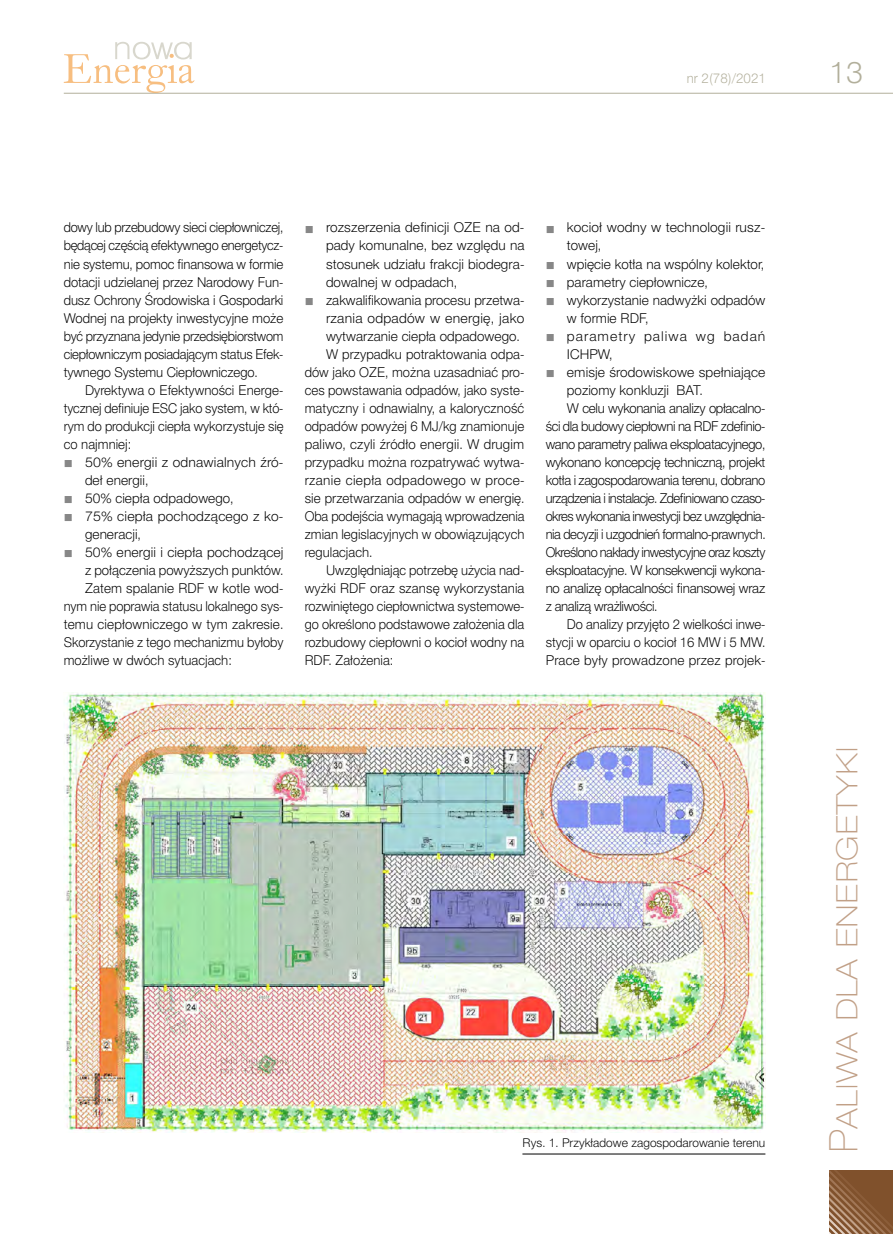
<style>
.page{position:relative;width:893px;height:1234px;background:#fff}
.page>*{position:absolute;margin:0;border:0;box-sizing:border-box;transform-origin:0 0}
.t1{font:39px "Switzer EFN Thin";color:#c1a087}
.t2{font:30px "Switzer EFN Light";color:#b2af9b}
.t3{font:13.5px/18px "Switzer EFN Light";color:#000;text-align:justify}
.t4{font:13.5px/18px "Switzer EFN Light";color:#000;text-align:justify;scale:.96 1}
.t5{font:13.5px "Switzer EFN Light";letter-spacing:-.03em;color:#000}
.t6{font:13.5px "Switzer EFN Light";letter-spacing:-.04em;color:#000;scale:.95 1}
.t7{font:13.5px "Switzer EFN Light";letter-spacing:-.025em;color:#000}
.t8{font:13.5px "Switzer EFN Light";letter-spacing:-.035em;color:#000;scale:.96 1}
.t9{font:13.5px "Switzer EFN Light";letter-spacing:-.045em;color:#000;scale:.95 1}
.t10{font:13.5px "Switzer EFN Light";letter-spacing:-.02em;color:#000}
.t11{font:13.5px "Switzer EFN Light";letter-spacing:.02em;color:#000}
.t12{font:13.5px "Switzer EFN Light";letter-spacing:.07em;color:#000}
.t13{font:13.5px "Switzer EFN Light";color:#b2af9b}
.t14{font:12px "Switzer EFN Light";color:#000}
</style>
<div class="page">
<hr style="left:64px;top:93px;width:829px;height:1px;background:#b2af9b">
<svg style="left:64px;top:42px;width:131px;height:51px"></svg>
<svg style="left:829px;top:1170px;width:64px;height:63px;background:#8b5f3c"></svg>
<img style="left:65px;top:692px;width:700px;height:440px">
<hr style="left:522px;top:1153px;width:243px;height:1px;background:#000">
<p class="t13" style="left:687px;top:70px;width:81px">nr 2(78)/2021</p>
<h2 class="t2" style="left:829px;top:55px;width:36px">13</h2>
<p class="t4" style="left:64px;top:218px;width:230px">dowy lub przebudowy sieci ciepłowniczej, będącej częścią efektywnego energetycz&shy;nie systemu, pomoc finansowa w formie dotacji udzielanej przez Narodowy Fun&shy;dusz Ochrony Środowiska i Gospodarki Wodnej na projekty inwestycyjne może być przyznana jedynie przedsiębiorstwom ciepłowniczym posiadającym status Efek&shy;tywnego Systemu Ciepłowniczego.</p>
<p class="t3" style="left:64px;top:380px;width:221px;text-indent:21px">Dyrektywa o Efektywności Energe&shy;tycznej definiuje ESC jako system, w któ&shy;rym do produkcji ciepła wykorzystuje się co najmniej:</p>
<p class="t3" style="left:85px;top:452px;width:200px">50% energii z odnawialnych źró-</p>
<p class="t3" style="left:85px;top:470px;width:65px">deł energii,</p>
<p class="t3" style="left:85px;top:488px;width:150px">50% ciepła odpadowego,</p>
<p class="t3" style="left:85px;top:506px;width:200px">75% ciepła pochodzącego z ko-</p>
<p class="t3" style="left:85px;top:524px;width:57px">generacji,</p>
<p class="t3" style="left:85px;top:542px;width:200px">50% energii i ciepła pochodzącej</p>
<p class="t3" style="left:85px;top:560px;width:200px">z połączenia powyższych punktów.</p>
<p class="t3" style="left:85px;top:578px;width:200px">Zatem spalanie RDF w kotle wod-</p>
<p class="t4" style="left:64px;top:596px;width:230px">nym nie poprawia statusu lokalnego sys-</p>
<p class="t3" style="left:64px;top:614px;width:221px">temu ciepłowniczego w tym zakresie.</p>
<p class="t4" style="left:64px;top:632px;width:230px">Skorzystanie z tego mechanizmu byłoby</p>
<p class="t3" style="left:64px;top:650px;width:169px">możliwe w dwóch sytuacjach:</p>
<p class="t3" style="left:326px;top:218px;width:200px">rozszerzenia definicji OZE na od-</p>
<p class="t3" style="left:326px;top:236px;width:200px">pady komunalne, bez względu na</p>
<p class="t3" style="left:326px;top:254px;width:200px">stosunek udziału frakcji biodegra-</p>
<p class="t3" style="left:326px;top:272px;width:133px">dowalnej w odpadach,</p>
<p class="t3" style="left:326px;top:290px;width:200px">zakwalifikowania procesu przetwa-</p>
<p class="t3" style="left:326px;top:308px;width:200px">rzania odpadów w energię, jako</p>
<p class="t3" style="left:326px;top:326px;width:195px">wytwarzanie ciepła odpadowego.</p>
<p class="t3" style="left:326px;top:344px;width:200px">W przypadku potraktowania odpa-</p>
<p class="t3" style="left:305px;top:362px;width:221px">dów jako OZE, można uzasadniać pro-</p>
<p class="t3" style="left:305px;top:380px;width:221px">ces powstawania odpadów, jako syste-</p>
<p class="t3" style="left:305px;top:398px;width:221px">matyczny i odnawialny, a kaloryczność</p>
<p class="t3" style="left:305px;top:416px;width:221px">odpadów powyżej 6 MJ/kg znamionuje</p>
<p class="t3" style="left:305px;top:434px;width:221px">paliwo, czyli źródło energii. W drugim</p>
<p class="t3" style="left:305px;top:452px;width:221px">przypadku można rozpatrywać wytwa-</p>
<p class="t11" style="left:305px;top:472px;width:221px">rzanie ciepła odpadowego w proce-</p>
<p class="t3" style="left:305px;top:488px;width:221px">sie przetwarzania odpadów w energię.</p>
<p class="t4" style="left:305px;top:506px;width:230px">Oba podejścia wymagają wprowadzenia</p>
<p class="t3" style="left:305px;top:524px;width:221px">zmian legislacyjnych w obowiązujących</p>
<p class="t3" style="left:305px;top:542px;width:69px">regulacjach.</p>
<p class="t4" style="left:326px;top:560px;width:208px">Uwzględniając potrzebę użycia nad-</p>
<p class="t3" style="left:305px;top:578px;width:221px">wyżki RDF oraz szansę wykorzystania</p>
<p class="t4" style="left:305px;top:596px;width:230px">rozwiniętego ciepłownictwa systemowe-</p>
<p class="t4" style="left:305px;top:614px;width:230px">go określono podstawowe założenia dla</p>
<p class="t4" style="left:305px;top:632px;width:230px">rozbudowy ciepłowni o kocioł wodny na</p>
<p class="t3" style="left:305px;top:650px;width:90px">RDF. Założenia:</p>
<p class="t3" style="left:567px;top:218px;width:200px">kocioł wodny w technologii rusz-</p>
<p class="t3" style="left:567px;top:236px;width:36px">towej,</p>
<p class="t3" style="left:567px;top:254px;width:199px">wpięcie kotła na wspólny kolektor,</p>
<p class="t3" style="left:567px;top:272px;width:142px">parametry ciepłownicze,</p>
<p class="t3" style="left:567px;top:290px;width:200px">wykorzystanie nadwyżki odpadów</p>
<p class="t3" style="left:567px;top:308px;width:83px">w formie RDF,</p>
<p class="t12" style="left:567px;top:328px;width:200px">parametry paliwa wg badań</p>
<p class="t3" style="left:567px;top:344px;width:47px">ICHPW,</p>
<p class="t3" style="left:567px;top:362px;width:200px">emisje środowiskowe spełniające</p>
<p class="t3" style="left:567px;top:380px;width:137px">poziomy konkluzji BAT.</p>
<p class="t7" style="left:567px;top:400px;width:200px">W celu wykonania analizy opłacalno-</p>
<p class="t5" style="left:546px;top:418px;width:221px">ści dla budowy ciepłowni na RDF zdefinio-</p>
<p class="t5" style="left:546px;top:436px;width:221px">wano parametry paliwa eksploatacyjnego,</p>
<p class="t7" style="left:546px;top:454px;width:221px">wykonano koncepcję techniczną, projekt</p>
<p class="t5" style="left:546px;top:472px;width:221px">kotła i zagospodarowania terenu, dobrano</p>
<p class="t6" style="left:546px;top:490px;width:233px">urządzenia i instalacje. Zdefiniowano czaso-</p>
<p class="t6" style="left:546px;top:508px;width:233px">okres wykonania inwestycji bez uwzględnia-</p>
<p class="t8" style="left:546px;top:526px;width:231px">nia decyzji i uzgodnień formalno-prawnych.</p>
<p class="t9" style="left:546px;top:544px;width:233px">Określono nakłady inwestycyjne oraz koszty</p>
<p class="t5" style="left:546px;top:562px;width:221px">eksploatacyjne. W konsekwencji wykona-</p>
<p class="t10" style="left:546px;top:580px;width:221px">no analizę opłacalności finansowej wraz</p>
<p class="t5" style="left:546px;top:598px;width:113px">z analizą wrażliwości.</p>
<p class="t4" style="left:567px;top:614px;width:208px">Do analizy przyjęto 2 wielkości inwe-</p>
<p class="t3" style="left:546px;top:632px;width:221px">stycji w oparciu o kocioł 16 MW i 5 MW.</p>
<p class="t3" style="left:546px;top:650px;width:221px">Prace były prowadzone przez projek-</p>
<p class="t14" style="left:522px;top:1135px;width:244px">Rys. 1. Przykładowe zagospodarowanie terenu</p>
<h1 class="t1" style="left:821px;top:1152px;width:408px;rotate:-90deg">Paliwa dla energetyki</h1>
</div>
